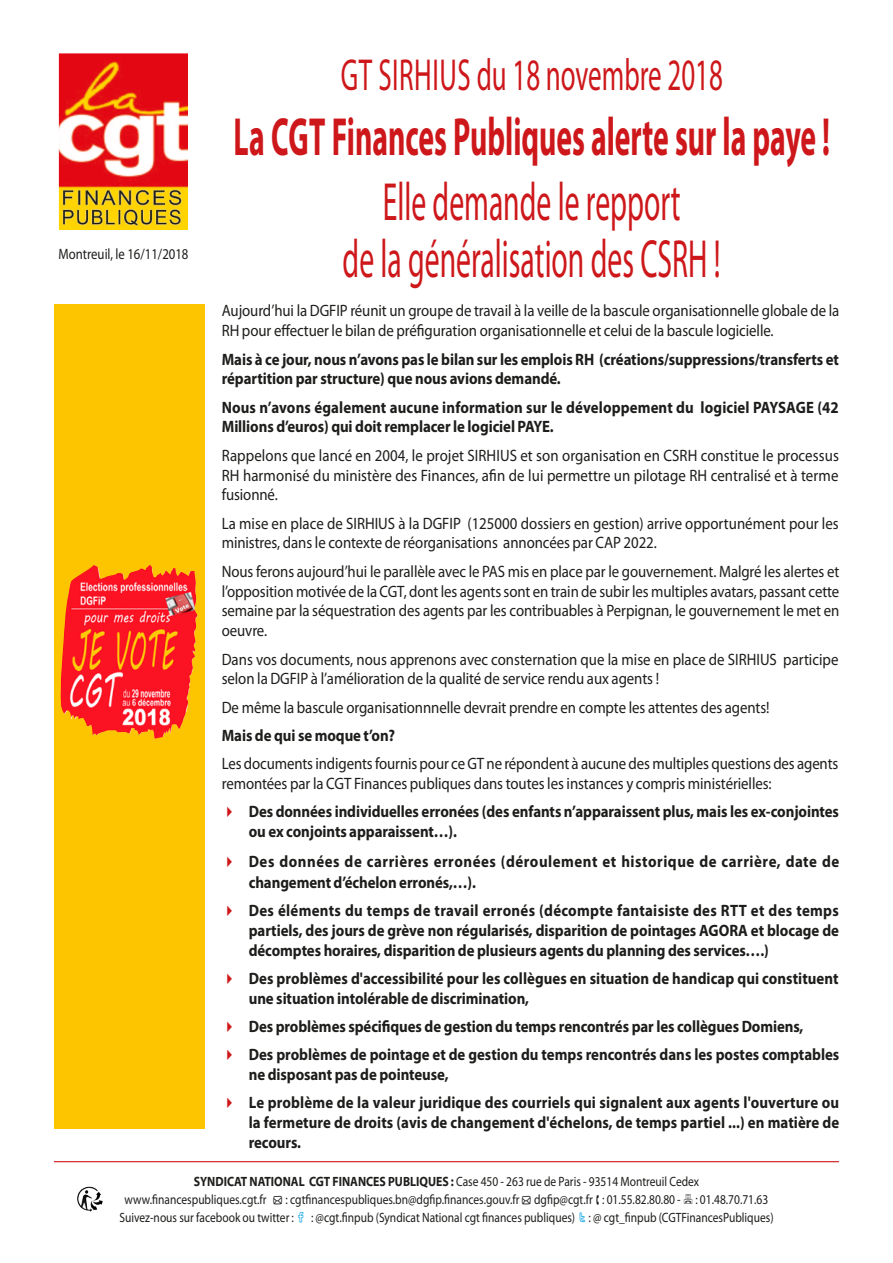
<style>
.page{position:relative;width:893px;height:1263px;background:#fff}
.page>*{position:absolute;margin:0;border:0;box-sizing:border-box;transform-origin:0 0}
.t1{font:54px/57px "Myriad Pro";color:#cd171a;text-align:center;scale:.55 1}
.t2{font:700 54px "Myriad Pro";color:#cd171a;scale:.55 1}
.t3{font:45px "Myriad Pro";color:#cd171a;scale:.6 1}
.t4{font:16.5px/19.8px "Myriad Pro";letter-spacing:-.005em;color:#1d1d1b;scale:.9 1}
.Pa8{font:700 16.5px/19.8px "Myriad Pro";letter-spacing:-.005em;color:#1d1d1b;scale:.9 1}
.Pa8-2{font:700 16.5px/21px "Myriad Pro";letter-spacing:.035em;color:#1d1d1b;scale:.9 1}
.puces_noire_copie_2{font:15px "Myriad Pro";color:#1d1d1b;scale:.85 1}
.puces_noire_copie_2-2{font:13.5px "Myriad Pro";color:#1d1d1b;scale:.85 1}
.s1{color:#cd171a}
.s2{font-family:"Myriad Web Pro";font-weight:700}
</style>
<div class="page">
<img style="left:59px;top:54px;width:129px;height:175px">
<img style="left:77px;top:1186px;width:26px;height:26px">
<div style="left:54px;top:304px;width:150px;height:825px;background:#fdc400"></div>
<hr style="left:54px;top:1161px;width:785px;height:1px;background:#cd171a">
<img style="left:60px;top:565px;width:137px;height:173px">
<p class="t3" style="left:341px;top:48px;width:639px">GT SIRHIUS du 18 novembre 2018</p>
<p class="t2" style="left:233px;top:102px;width:1086px">La CGT Finances Publiques alerte sur la paye !</p>
<p class="t1" style="left:343px;top:173px;width:689px">Elle demande le repport<br>de la généralisation des CSRH !</p>
<p class="t4" style="left:222px;top:301px;width:688px">Aujourd’hui la DGFIP réunit un groupe de travail à la veille de la bascule organisationnelle globale de la<br>RH pour effectuer le bilan de préfiguration organisationnelle et celui de la bascule logicielle.</p>
<p class="Pa8" style="left:222px;top:348px;width:687px">Mais à ce jour, nous n’avons pas le bilan sur les emplois RH (créations/suppressions/transferts et répartition par structure) que nous avions demandé.</p>
<p class="Pa8" style="left:222px;top:397px;width:687px">Nous n’avons également aucune information sur le développement du logiciel PAYSAGE (42<br>Millions d’euros) qui doit remplacer le logiciel PAYE.</p>
<p class="t4" style="left:222px;top:445px;width:687px;text-align:justify">Rappelons que lancé en 2004, le projet SIRHIUS et son organisation en CSRH constitue le processus RH harmonisé du ministère des Finances, afin de lui permettre un pilotage RH centralisé et à terme fusionné.</p>
<p class="t4" style="left:222px;top:513px;width:687px">La mise en place de SIRHIUS à la DGFIP (125000 dossiers en gestion) arrive opportunément pour les ministres, dans le contexte de réorganisations annoncées par CAP 2022.</p>
<p class="t4" style="left:222px;top:561px;width:688px;text-align:justify">Nous ferons aujourd’hui le parallèle avec le PAS mis en place par le gouvernement. Malgré les alertes et l’opposition motivée de la CGT, dont les agents sont en train de subir les multiples avatars, passant cette semaine par la séquestration des agents par les contribuables à Perpignan, le gouvernement le met en oeuvre.</p>
<p class="t4" style="left:222px;top:649px;width:687px">Dans vos documents, nous apprenons avec consternation que la mise en place de SIRHIUS participe selon la DGFIP à l’amélioration de la qualité de service rendu aux agents !</p>
<p class="t4" style="left:222px;top:697px;width:610px">De même la bascule organisationnnelle devrait prendre en compte les attentes des agents!</p>
<p class="Pa8" style="left:222px;top:725px;width:194px">Mais de qui se moque t’on?</p>
<p class="t4" style="left:222px;top:753px;width:687px">Les documents indigents fournis pour ce GT ne répondent à aucune des multiples questions des agents remontées par la CGT Finances publiques dans toutes les instances y compris ministérielles:</p>
<p class="Pa8" style="left:249px;top:801px;width:657px;text-indent:-27px"><span class="s1">✔</span> Des données individuelles erronées (des enfants n’apparaissent plus, mais les ex-conjointes ou ex conjoints apparaissent…).</p>
<p class="Pa8-2" style="left:249px;top:850px;width:658px;text-indent:-27px"><span class="s1">✔</span> Des données de carrières erronées (déroulement et historique de carrière, date de changement d’échelon erronés,…).</p>
<p class="Pa8" style="left:249px;top:900px;width:657px;text-align:justify;text-indent:-27px"><span class="s1">✔</span> Des éléments du temps de travail erronés (décompte fantaisiste des RTT et des temps partiels, des jours de grève non régularisés, disparition de pointages AGORA et blocage de décomptes horaires, disparition de plusieurs agents du planning des services….)</p>
<p class="Pa8" style="left:249px;top:968px;width:657px;text-indent:-27px"><span class="s1">✔</span> Des problèmes d'accessibilité pour les collègues en situation de handicap qui constituent une situation intolérable de discrimination,</p>
<p class="Pa8" style="left:222px;top:1016px;width:648px"><span class="s1">✔</span> Des problèmes spécifiques de gestion du temps rencontrés par les collègues Domiens,</p>
<p class="Pa8" style="left:249px;top:1044px;width:658px;text-indent:-27px"><span class="s1">✔</span> Des problèmes de pointage et de gestion du temps rencontrés dans les postes comptables ne disposant pas de pointeuse,</p>
<p class="Pa8" style="left:249px;top:1092px;width:658px;text-align:justify;text-indent:-27px"><span class="s1">✔</span> Le problème de la valeur juridique des courriels qui signalent aux agents l'ouverture ou la fermeture de droits (avis de changement d'échelons, de temps partiel ...) en matière de recours.</p>
<p class="puces_noire_copie_2-2" style="left:194px;top:1173px;width:596px"><span class="s2">SYNDICAT NATIONAL CGT FINANCES PUBLIQUES :</span> Case 450 - 263 rue de Paris - 93514 Montreuil Cedex</p>
<p class="puces_noire_copie_2-2" style="left:125px;top:1191px;width:759px">www.financespubliques.cgt.fr ● : cgtfinancespubliques.bn@dgfip.finances.gouv.fr ● dgfip@cgt.fr : 01.55.82.80.80 - : 01.48.70.71.63</p>
<p class="puces_noire_copie_2-2" style="left:119px;top:1209px;width:207px">Suivez-nous sur facebook ou twitter :</p>
<p class="puces_noire_copie_2-2" style="left:311px;top:1209px;width:546px">: @cgt.finpub (Syndicat National cgt finances publiques) : @ cgt_finpub (CGTFinancesPubliques)</p>
<p class="puces_noire_copie_2" style="left:59px;top:244px;width:154px">Montreuil, le 16/11/2018</p>
</div>
